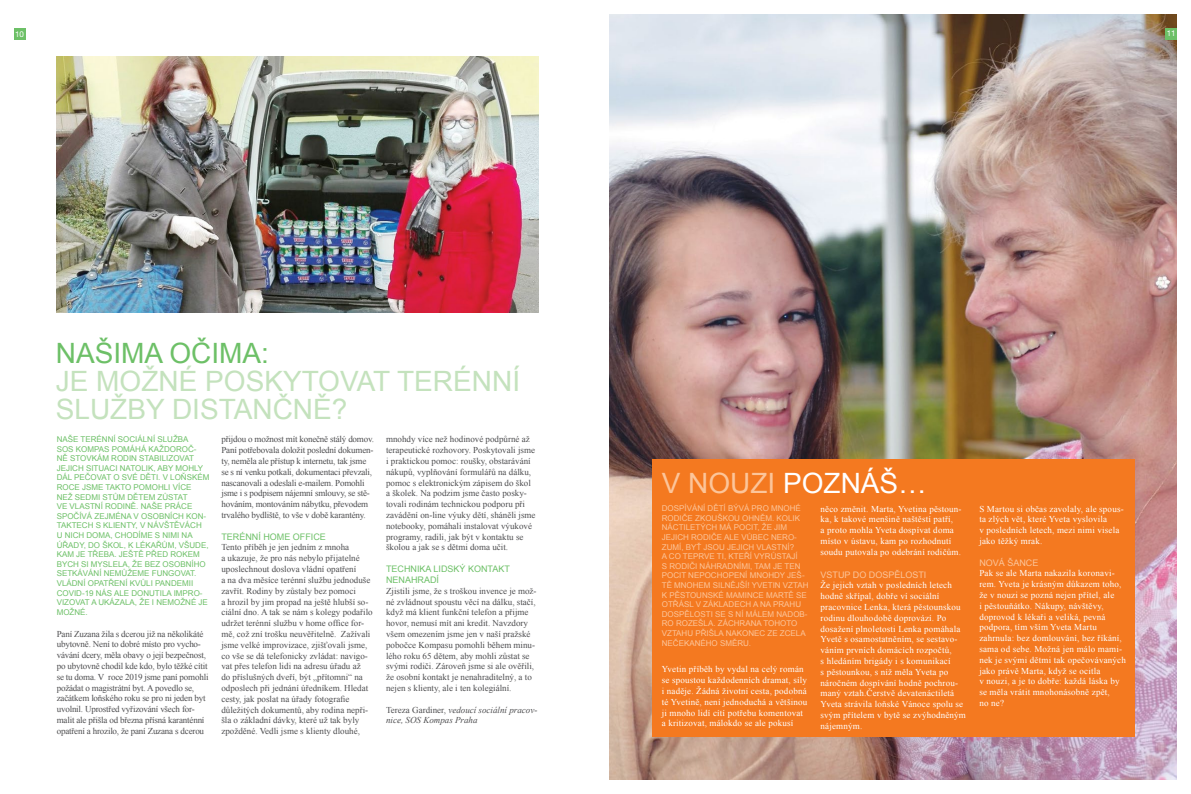
<style>
.page{position:relative;width:1191px;height:794px;background:#fff}
.page>*{position:absolute;margin:0;border:0;box-sizing:border-box;transform-origin:0 0}
.Nadpis{font:28px/28px "Arial";color:#c4e2bd}
.Nadpis-2{font:28px "Arial";color:#fff}
._1txt{font:9px/10.8px "Times New Roman";color:#4d4d4f}
._1txt-2{font:9px/10.8px "Times New Roman";letter-spacing:.02em;color:#fff}
._1txt-3{font:9px/10.8px "Times New Roman";letter-spacing:-.02em;color:#4d4d4f}
._1txt-4{font:italic 9px/10.8px "Times New Roman";color:#4d4d4f}
.mezitit{font:9px/10.8px "Arial";color:#6dc067}
.mezitit-2{font:9px "Arial";color:#fcc59a}
.prx2{font:8px/9.6px "Arial";color:#6dc067}
.prx2-2{font:8px/9.6px "Arial";color:#fcc59a}
.t1{font:8px "Helvetica Neue LT Pro";color:#fff}
.s1{color:#6dc067}
.s2{font-style:normal}
.s3{color:#fcc59a}
</style>
<div class="page">
<img style="left:609px;top:14px;width:567px;height:766px">
<div style="left:1165px;top:28px;width:11px;height:12px;background:#6dc067"></div>
<div style="left:652px;top:459px;width:482px;height:277px;background:#f47920"></div>
<div style="left:14px;top:28px;width:11px;height:12px;background:#6dc067"></div>
<img style="left:57px;top:57px;width:482px;height:255px">
<p class="t1" style="left:15px;top:29px;width:10px">10</p>
<p class="Nadpis" style="left:56px;top:340px;width:466px"><span class="s1">NAŠIMA OČIMA:<br></span>JE MOŽNÉ POSKYTOVAT TERÉNNÍ<br>SLUŽBY DISTANČNĚ?</p>
<p class="prx2" style="left:57px;top:434px;width:154px">NAŠE TERÉNNÍ SOCIÁLNÍ SLUŽBA<br>SOS KOMPAS POMÁHÁ KAŽDOROČ-<br>NĚ STOVKÁM RODIN STABILIZOVAT<br>JEJICH SITUACI NATOLIK, ABY MOHLY<br>DÁL PEČOVAT O SVÉ DĚTI. V LOŇSKÉM<br>ROCE JSME TAKTO POMOHLI VÍCE<br>NEŽ SEDMI STŮM DĚTEM ZŮSTAT<br>VE VLASTNÍ RODINĚ. NAŠE PRÁCE<br>SPOČÍVÁ ZEJMÉNA V OSOBNÍCH KON-<br>TAKTECH S KLIENTY, V NÁVŠTĚVÁCH<br>U NICH DOMA, CHODÍME S NIMI NA<br>ÚŘADY, DO ŠKOL, K LÉKAŘŮM, VŠUDE,<br>KAM JE TŘEBA. JEŠTĚ PŘED ROKEM<br>BYCH SI MYSLELA, ŽE BEZ OSOBNÍHO<br>SETKÁVÁNÍ NEMŮŽEME FUNGOVAT.<br>VLÁDNÍ OPATŘENÍ KVŮLI PANDEMII<br>COVID-19 NÁS ALE DONUTILA IMPRO-<br>VIZOVAT A UKÁZALA, ŽE I NEMOŽNÉ JE<br>MOŽNÉ.</p>
<p class="_1txt-3" style="left:57px;top:628px;width:153px">Paní Zuzana žila s dcerou již na několikáté ubytovně. Není to dobré místo pro vycho&shy;vávání dcery, měla obavy o její bezpečnost, po ubytovně chodil kde kdo, bylo těžké cítit se tu doma. V roce 2019 jsme paní pomohli požádat o magistrátní byt. A povedlo se, začátkem loňského roku se pro ni jeden byt uvolnil. Uprostřed vyřizování všech for&shy;malit ale přišla od března přísná karanténní opatření a hrozilo, že paní Zuzana s dcerou</p>
<p class="_1txt-3" style="left:221px;top:434px;width:154px">přijdou o možnost mít konečně stálý domov.<br>Paní potřebovala doložit poslední dokumen&shy;ty, neměla ale přístup k internetu, tak jsme se s ní venku potkali, dokumentaci převzali, nascanovali a odeslali e-mailem. Pomohli jsme i s podpisem nájemní smlouvy, se stě&shy;hováním, montováním nábytku, převodem trvalého bydliště, to vše v době karantény.</p>
<p class="mezitit" style="left:221px;top:531px;width:106px">TERÉNNÍ HOME OFFICE</p>
<p class="_1txt" style="left:221px;top:542px;width:153px">Tento příběh je jen jedním z mnoha<br>a ukazuje, že pro nás nebylo přijatelné uposlechnout doslova vládní opatření<br>a na dva měsíce terénní službu jednoduše zavřít. Rodiny by zůstaly bez pomoci<br>a hrozil by jim propad na ještě hlubší so&shy;ciální dno. A tak se nám s kolegy podařilo udržet terénní službu v home office for&shy;mě, což zní trošku neuvěřitelně. Zažívali jsme velké improvizace, zjišťovali jsme, co vše se dá telefonicky zvládat: navigo&shy;vat přes telefon lidi na adresu úřadu až<br>do příslušných dveří, být „přítomni“ na odposlech při jednání úředníkem. Hledat cesty, jak poslat na úřady fotografie důležitých dokumentů, aby rodina nepři&shy;šla o základní dávky, které už tak byly zpožděné. Vedli jsme s klienty dlouhé,</p>
<p class="_1txt" style="left:386px;top:434px;width:151px">mnohdy více než hodinové podpůrné až terapeutické rozhovory. Poskytovali jsme i praktickou pomoc: roušky, obstarávání nákupů, vyplňování formulářů na dálku, pomoc s elektronickým zápisem do škol a školek. Na podzim jsme často posky&shy;tovali rodinám technickou podporu při zavádění on-line výuky dětí, sháněli jsme notebooky, pomáhali instalovat výukové programy, radili, jak být v kontaktu se školou a jak se s dětmi doma učit.</p>
<p class="mezitit" style="left:386px;top:563px;width:125px">TECHNIKA LIDSKÝ KONTAKT<br>NENAHRADÍ</p>
<p class="_1txt" style="left:386px;top:585px;width:152px">Zjistili jsme, že s troškou invence je mož&shy;né zvládnout spoustu věcí na dálku, stačí, když má klient funkční telefon a přijme hovor, nemusí mít ani kredit. Navzdory všem omezením jsme jen v naší pražské pobočce Kompasu pomohli během minu&shy;lého roku 65 dětem, aby mohli zůstat se svými rodiči. Zároveň jsme si ale ověřili, že osobní kontakt je nenahraditelný, a to nejen s klienty, ale i ten kolegiální.</p>
<p class="_1txt-4" style="left:386px;top:704px;width:153px"><span class="s2">Tereza Gardiner,</span> vedoucí sociální pracov&shy;nice, SOS Kompas Praha</p>
<p class="t1" style="left:1166px;top:29px;width:10px">11</p>
<p class="Nadpis-2" style="left:662px;top:465px;width:266px"><span class="s3">V NOUZI</span> POZNÁŠ…</p>
<p class="prx2-2" style="left:662px;top:503px;width:148px">DOSPÍVÁNÍ DĚTÍ BÝVÁ PRO MNOHÉ<br>RODIČE ZKOUŠKOU OHNĚM. KOLIK<br>NÁCTILETÝCH MÁ POCIT, ŽE JIM<br>JEJICH RODIČE ALE VŮBEC NERO-<br>ZUMÍ, BYŤ JSOU JEJICH VLASTNÍ?<br>A CO TEPRVE TI, KTEŘÍ VYRŮSTAJÍ<br>S RODIČI NÁHRADNÍMI, TAM JE TEN<br>POCIT NEPOCHOPENÍ MNOHDY JEŠ-<br>TĚ MNOHEM SILNĚJŠÍ! YVETIN VZTAH<br>K PĚSTOUNSKÉ MAMINCE MARTĚ SE<br>OTŘÁSL V ZÁKLADECH A NA PRAHU<br>DOSPĚLOSTI SE S NÍ MÁLEM NADOB-<br>RO ROZEŠLA. ZÁCHRANA TOHOTO<br>VZTAHU PŘIŠLA NAKONEC ZE ZCELA<br>NEČEKANÉHO SMĚRU.</p>
<p class="_1txt-2" style="left:662px;top:664px;width:147px">Yvetin příběh by vydal na celý román se spoustou každodenních dramat, síly i naděje. Žádná životní cesta, podobná té Yvetině, není jednoduchá a většinou ji mnoho lidí cítí potřebu komentovat a kritizovat, málokdo se ale pokusí</p>
<p class="_1txt-2" style="left:820px;top:503px;width:143px">něco změnit. Marta, Yvetina pěstoun&shy;ka, k takové menšině naštěstí patří,<br>a proto mohla Yveta dospívat doma místo v ústavu, kam po rozhodnutí soudu putovala po odebrání rodičům.</p>
<p class="mezitit-2" style="left:820px;top:568px;width:107px">VSTUP DO DOSPĚLOSTI</p>
<p class="_1txt-2" style="left:820px;top:580px;width:147px">Že jejich vztah v posledních letech hodně skřípal, dobře ví sociální pracovnice Lenka, která pěstounskou rodinu dlouhodobě doprovází. Po dosažení plnoletosti Lenka pomáhala Yvetě s osamostatněním, se sestavo&shy;váním prvních domácích rozpočtů,<br>s hledáním brigády i s komunikací<br>s pěstounkou, s níž měla Yveta po náročném dospívání hodně pochrou&shy;maný vztah.Čerstvě devatenáctiletá Yveta strávila loňské Vánoce spolu se svým přítelem v bytě se zvýhodněným nájemným.</p>
<p class="_1txt-2" style="left:979px;top:503px;width:146px">S Martou si občas zavolaly, ale spous&shy;ta zlých vět, které Yveta vyslovila<br>v posledních letech, mezi nimi visela jako těžký mrak.</p>
<p class="mezitit-2" style="left:979px;top:556px;width:61px">NOVÁ ŠANCE</p>
<p class="_1txt-2" style="left:979px;top:568px;width:148px">Pak se ale Marta nakazila koronavi&shy;rem. Yveta je krásným důkazem toho, že v nouzi se pozná nejen přítel, ale<br>i pěstouňátko. Nákupy, návštěvy, doprovod k lékaři a veliká, pevná podpora, tím vším Yveta Martu zahrnula: bez domlouvání, bez říkání, sama od sebe. Možná jen málo mami&shy;nek je svými dětmi tak opečovávaných jako právě Marta, když se ocitla<br>v nouzi, a je to dobře: každá láska by se měla vrátit mnohonásobně zpět,<br>no ne?</p>
</div>
